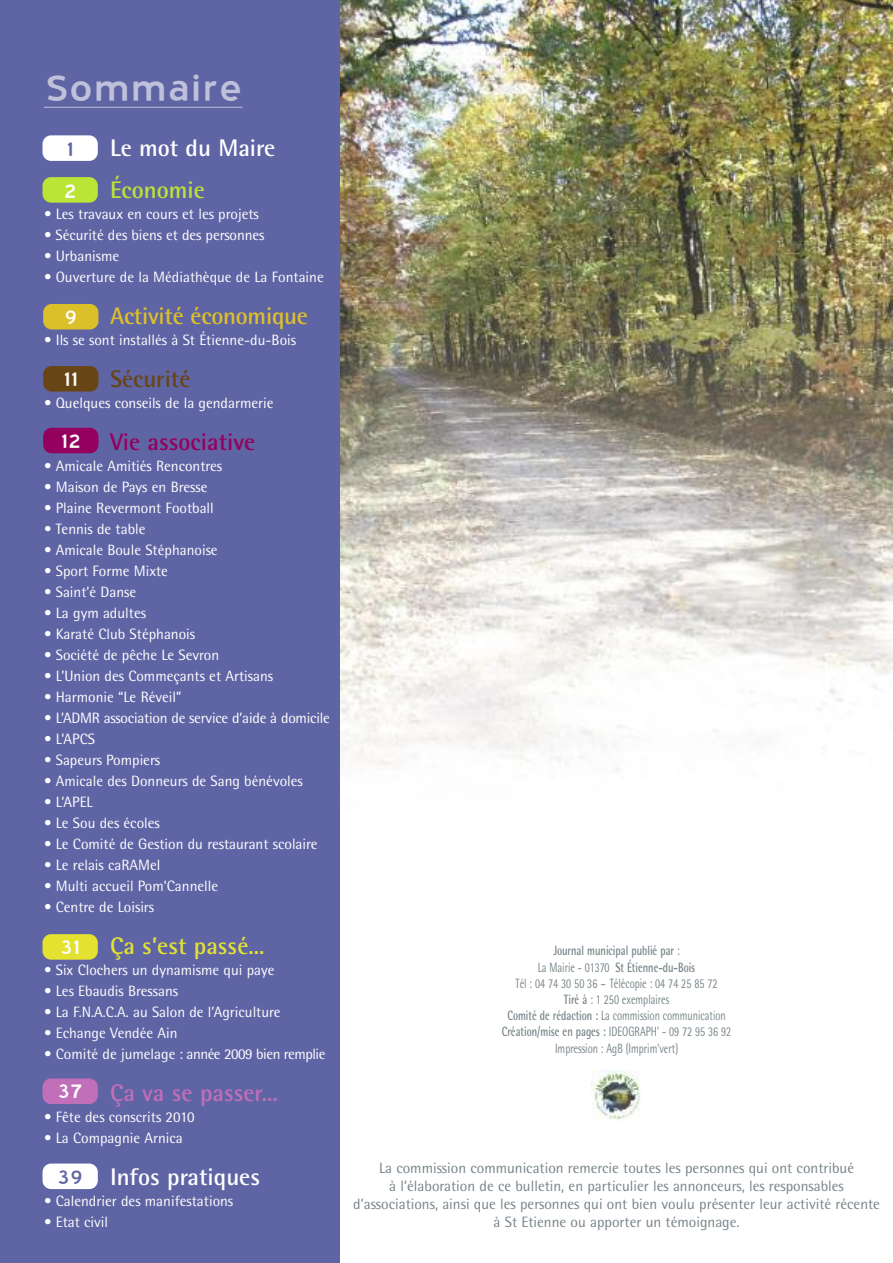
<style>
.page{position:relative;width:893px;height:1263px;background:#fff}
.page>*{position:absolute;margin:0;border:0;box-sizing:border-box;transform-origin:0 0}
.t1{font:45px "Blue Highway";color:#bfc1db}
.t2{font:700 24px "Rotis Semi Sans";color:#fff}
.t3{font:700 24px "Rotis Semi Sans";letter-spacing:-.01em;color:#dcc02a}
.t4{font:700 24px "Rotis Semi Sans";color:#e3e231}
.t5{font:700 24px "Rotis Semi Sans";color:#c26fb9}
.t6{font:700 24px "Rotis Semi Sans";color:#94005d}
.t7{font:24px "Blue Highway";color:#fff}
.t8{font:700 24px "Rotis Semi Sans";color:#bae537}
.t9{font:700 24px "Rotis Semi Sans";color:#684514}
.t10{font:24px "Blue Highway";color:#5f64a4}
.t11{font:15px "Rotis Semi Sans";color:#fff}
.t12{font:15px/18px "Rotis Semi Sans";color:#778388;text-align:center}
.t13{font:15px "Rotis Semi Sans";letter-spacing:-.03em;color:#fff}
.t14{font:13.5px/16.2px "Rotis Semi Sans";color:#778388;text-align:center;scale:.75 1}
.s1{font-weight:700}
</style>
<div class="page">
<img style="left:340px;top:0;width:553px;height:770px">
<div style="left:0;top:0;width:340px;height:1263px;background:#5f64a4"></div>
<div style="left:43px;top:135px;width:55px;height:26px;background:#fff;border-radius:9px"></div>
<hr style="left:44px;top:107px;width:198px;height:1px;background:#bfc1db">
<div style="left:43px;top:177px;width:55px;height:26px;background:#bae537;border-radius:9px"></div>
<div style="left:43px;top:304px;width:55px;height:25px;background:#dcc02a;border-radius:9px"></div>
<div style="left:43px;top:428px;width:55px;height:25px;background:#94005d;border-radius:9px"></div>
<div style="left:43px;top:366px;width:55px;height:26px;background:#684514;border-radius:9px"></div>
<div style="left:43px;top:934px;width:55px;height:26px;background:#e3e231;border-radius:9px"></div>
<img style="left:591px;top:1070px;width:49px;height:50px">
<div style="left:43px;top:1078px;width:55px;height:26px;background:#c26fb9;border-radius:9px"></div>
<div style="left:43px;top:1163px;width:55px;height:26px;background:#fff;border-radius:9px"></div>
<h1 class="t1" style="left:44px;top:59px;width:200px">Sommaire</h1>
<h2 class="t2" style="left:110px;top:139px;width:167px">Le mot du Maire</h2>
<h2 class="t8" style="left:110px;top:181px;width:96px">Économie</h2>
<p class="t11" style="left:44px;top:209px;width:216px">• Les travaux en cours et les projets</p>
<p class="t11" style="left:44px;top:230px;width:222px">• Sécurité des biens et des personnes</p>
<p class="t11" style="left:44px;top:251px;width:77px">• Urbanisme</p>
<p class="t11" style="left:44px;top:272px;width:281px">• Ouverture de la Médiathèque de La Fontaine</p>
<h2 class="t3" style="left:110px;top:307px;width:199px">Activité économique</h2>
<p class="t11" style="left:44px;top:335px;width:254px">• Ils se sont installés à St Étienne-du-Bois</p>
<h2 class="t9" style="left:110px;top:370px;width:82px">Sécurité</h2>
<p class="t11" style="left:44px;top:398px;width:231px">• Quelques conseils de la gendarmerie</p>
<h2 class="t6" style="left:110px;top:433px;width:147px">Vie associative</h2>
<p class="t11" style="left:44px;top:461px;width:180px">• Amicale Amitiés Rencontres</p>
<p class="t11" style="left:44px;top:482px;width:165px">• Maison de Pays en Bresse</p>
<p class="t11" style="left:44px;top:503px;width:171px">• Plaine Revermont Football</p>
<p class="t11" style="left:44px;top:524px;width:103px">• Tennis de table</p>
<p class="t11" style="left:44px;top:545px;width:175px">• Amicale Boule Stéphanoise</p>
<p class="t11" style="left:44px;top:566px;width:125px">• Sport Forme Mixte</p>
<p class="t11" style="left:44px;top:587px;width:94px">• Saint’é Danse</p>
<p class="t11" style="left:44px;top:608px;width:104px">• La gym adultes</p>
<p class="t11" style="left:44px;top:629px;width:153px">• Karaté Club Stéphanois</p>
<p class="t11" style="left:44px;top:650px;width:177px">• Société de pêche Le Sevron</p>
<p class="t11" style="left:44px;top:671px;width:231px">• L’Union des Commeçants et Artisans</p>
<p class="t11" style="left:44px;top:692px;width:139px">• Harmonie “Le Réveil”</p>
<p class="t11" style="left:44px;top:713px;width:287px">• L’ADMR association de service d’aide à domicile</p>
<p class="t11" style="left:44px;top:734px;width:52px">• L’APCS</p>
<p class="t11" style="left:44px;top:755px;width:118px">• Sapeurs Pompiers</p>
<p class="t11" style="left:44px;top:776px;width:260px">• Amicale des Donneurs de Sang bénévoles</p>
<p class="t11" style="left:44px;top:797px;width:50px">• L’APEL</p>
<p class="t11" style="left:44px;top:818px;width:117px">• Le Sou des écoles</p>
<p class="t11" style="left:44px;top:839px;width:275px">• Le Comité de Gestion du restaurant scolaire</p>
<p class="t11" style="left:44px;top:860px;width:118px">• Le relais caRAMel</p>
<p class="t11" style="left:44px;top:881px;width:176px">• Multi accueil Pom’Cannelle</p>
<p class="t11" style="left:44px;top:902px;width:111px">• Centre de Loisirs</p>
<h2 class="t4" style="left:110px;top:937px;width:156px">Ça s’est passé...</h2>
<p class="t11" style="left:44px;top:965px;width:232px">• Six Clochers un dynamisme qui paye</p>
<p class="t11" style="left:44px;top:986px;width:136px">• Les Ebaudis Bressans</p>
<p class="t11" style="left:44px;top:1007px;width:238px">• La F.N.A.C.A. au Salon de l’Agriculture</p>
<p class="t11" style="left:44px;top:1028px;width:135px">• Echange Vendée Ain</p>
<p class="t13" style="left:44px;top:1049px;width:283px">• Comité de jumelage : année 2009 bien remplie</p>
<h2 class="t5" style="left:110px;top:1084px;width:169px">Ça va se passer...</h2>
<p class="t11" style="left:44px;top:1112px;width:152px">• Fête des conscrits 2010</p>
<p class="t11" style="left:44px;top:1133px;width:140px">• La Compagnie Arnica</p>
<h2 class="t2" style="left:110px;top:1168px;width:152px">Infos pratiques</h2>
<p class="t11" style="left:44px;top:1196px;width:191px">• Calendrier des manifestations</p>
<p class="t11" style="left:44px;top:1217px;width:66px">• Etat civil</p>
<h2 class="t10" style="left:67px;top:134px;width:9px">1</h2>
<h2 class="t7" style="left:64px;top:175px;width:14px">2</h2>
<h2 class="t7" style="left:64px;top:302px;width:15px">9</h2>
<h2 class="t7" style="left:64px;top:364px;width:16px">11</h2>
<h2 class="t7" style="left:61px;top:426px;width:21px">12</h2>
<h2 class="t7" style="left:60px;top:932px;width:21px">31</h2>
<h2 class="t7" style="left:58px;top:1076px;width:27px">37</h2>
<h2 class="t10" style="left:57px;top:1161px;width:27px">39</h2>
<p class="t14" style="left:502px;top:944px;width:308px"><span class="s1">Journal municipal publié par</span> :<br>La Mairie - 01370 <span class="s1">St Étienne-du-Bois<br></span>Tél : 04 74 30 50 36 - Télécopie : 04 74 25 85 72<br><span class="s1">Tiré à</span> : 1 250 exemplaires<br><span class="s1">Comité de rédaction :</span> La commission communication <span class="s1">Création/mise en pages :</span> IDEOGRAPH’ - 09 72 95 36 92<br>Impression : AgB (Imprim’vert)</p>
<p class="t12" style="left:353px;top:1160px;width:528px">La commission communication remercie toutes les personnes qui ont contribué<br>à l’élaboration de ce bulletin, en particulier les annonceurs, les responsables d’associations, ainsi que les personnes qui ont bien voulu présenter leur activité récente à St Etienne ou apporter un témoignage.</p>
</div>
